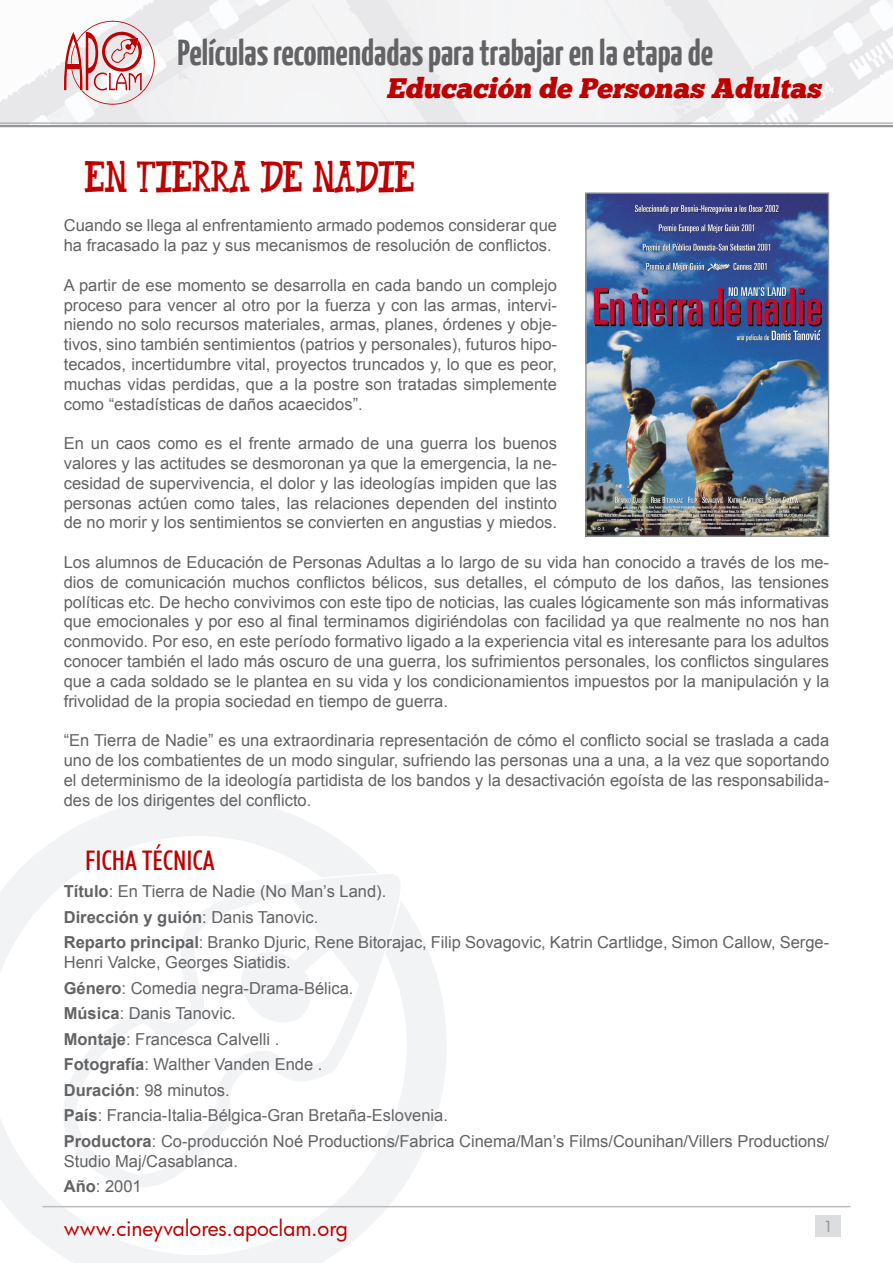
<style>
.page{position:relative;width:893px;height:1263px;background:#fff}
.page>*{position:absolute;margin:0;border:0;box-sizing:border-box;transform-origin:0 0}
.t1{font:700 36px "Yanone Kaffeesatz";color:#636366}
.t2{font:30px "Alan Font Regular";color:#bf0000}
.t3{font:italic 28.2px "Chunk Five";color:#bf0000}
.t4{font:500 condensed 27px "Futura BT";color:#bf0000}
.t5{font:21px "Futura";color:#bf0000}
.t6{font:16.5px/19.8px "Arial";color:#636366}
.t7{font:500 15px "Futura";color:#939598}
.s1{font-weight:700}
</style>
<div class="page">
<svg style="left:0;top:796px;width:447px;height:467px"></svg>
<svg style="left:60px;top:872px;width:345px;height:329px"></svg>
<svg style="left:62px;top:874px;width:339px;height:323px"></svg>
<svg style="left:236px;top:881px;width:163px;height:145px"></svg>
<svg style="left:0;top:123px;width:893px;height:5px;background:#bdbec0"></svg>
<svg style="left:0;top:0;width:893px;height:123px"></svg>
<svg style="left:64px;top:21px;width:91px;height:84px"></svg>
<hr style="left:43px;top:1206px;width:807px;height:1px;background:#bcbdc0">
<div style="left:815px;top:1215px;width:26px;height:22px;background:#dcdddf"></div>
<img style="left:587px;top:194px;width:240px;height:341px">
<div style="left:585px;top:192px;width:244px;height:345px;border:1px solid #939598"></div>
<h1 class="t1" style="left:178px;top:30px;width:537px">Películas recomendadas para trabajar en la etapa de</h1>
<h3 class="t3" style="left:386px;top:71px;width:442px">Educación de Personas Adultas</h3>
<h2 class="t2" style="left:85px;top:157px;width:332px">EN TIERRA DE NADIE</h2>
<p class="t6" style="left:64px;top:216px;width:495px">Cuando se llega al enfrentamiento armado podemos considerar que ha fracasado la paz y sus mecanismos de resolución de conflictos.</p>
<p class="t6" style="left:64px;top:275px;width:495px;text-align:justify">A partir de ese momento se desarrolla en cada bando un complejo proceso para vencer al otro por la fuerza y con las armas, intervi&shy;niendo no solo recursos materiales, armas, planes, órdenes y obje&shy;tivos, sino también sentimientos (patrios y personales), futuros hipo&shy;tecados, incertidumbre vital, proyectos truncados y, lo que es peor, muchas vidas perdidas, que a la postre son tratadas simplemente como “estadísticas de daños acaecidos”.</p>
<p class="t6" style="left:64px;top:434px;width:495px;text-align:justify">En un caos como es el frente armado de una guerra los buenos valores y las actitudes se desmoronan ya que la emergencia, la ne&shy;cesidad de supervivencia, el dolor y las ideologías impiden que las personas actúen como tales, las relaciones dependen del instinto de no morir y los sentimientos se convierten en angustias y miedos.</p>
<p class="t6" style="left:64px;top:552px;width:767px;text-align:justify">Los alumnos de Educación de Personas Adultas a lo largo de su vida han conocido a través de los me&shy;dios de comunicación muchos conflictos bélicos, sus detalles, el cómputo de los daños, las tensiones políticas etc. De hecho convivimos con este tipo de noticias, las cuales lógicamente son más informativas que emocionales y por eso al final terminamos digiriéndolas con facilidad ya que realmente no nos han conmovido. Por eso, en este período formativo ligado a la experiencia vital es interesante para los adultos conocer también el lado más oscuro de una guerra, los sufrimientos personales, los conflictos singulares que a cada soldado se le plantea en su vida y los condicionamientos impuestos por la manipulación y la frivolidad de la propia sociedad en tiempo de guerra.</p>
<p class="t6" style="left:64px;top:731px;width:767px;text-align:justify">“En Tierra de Nadie” es una extraordinaria representación de cómo el conflicto social se traslada a cada uno de los combatientes de un modo singular, sufriendo las personas una a una, a la vez que soportando el determinismo de la ideología partidista de los bandos y la desactivación egoísta de las responsabilida&shy;des de los dirigentes del conflicto.</p>
<h3 class="t4" style="left:85px;top:844px;width:131px">FICHA TÉCNICA</h3>
<p class="t6" style="left:64px;top:879px;width:767px;line-height:25.5px"><span class="s1">Título</span>: En Tierra de Nadie (No Man’s Land).<br><span class="s1">Dirección y guión</span>: Danis Tanovic.<br><span class="s1">Reparto principal</span>: Branko Djuric, Rene Bitorajac, Filip Sovagovic, Katrin Cartlidge, Simon Callow, Serge-</p>
<p class="t6" style="left:64px;top:950px;width:767px;line-height:25.5px">Henri Valcke, Georges Siatidis.<br><span class="s1">Género</span>: Comedia negra-Drama-Bélica.<br><span class="s1">Música</span>: Danis Tanovic.<br><span class="s1">Montaje</span>: Francesca Calvelli .<br><span class="s1">Fotografía</span>: Walther Vanden Ende .<br><span class="s1">Duración</span>: 98 minutos.<br><span class="s1">País</span>: Francia-Italia-Bélgica-Gran Bretaña-Eslovenia.<br><span class="s1">Productora</span>: Co-producción Noé Productions/Fabrica Cinema/Man’s Films/Counihan/Villers Productions/</p>
<p class="t6" style="left:64px;top:1148px;width:176px;line-height:25.5px">Studio Maj/Casablanca.<br><span class="s1">Año</span>: 2001</p>
<p class="t5" style="left:64px;top:1214px;width:286px">www.cineyvalores.apoclam.org</p>
<p class="t7" style="left:824px;top:1216px;width:10px">1</p>
</div>
